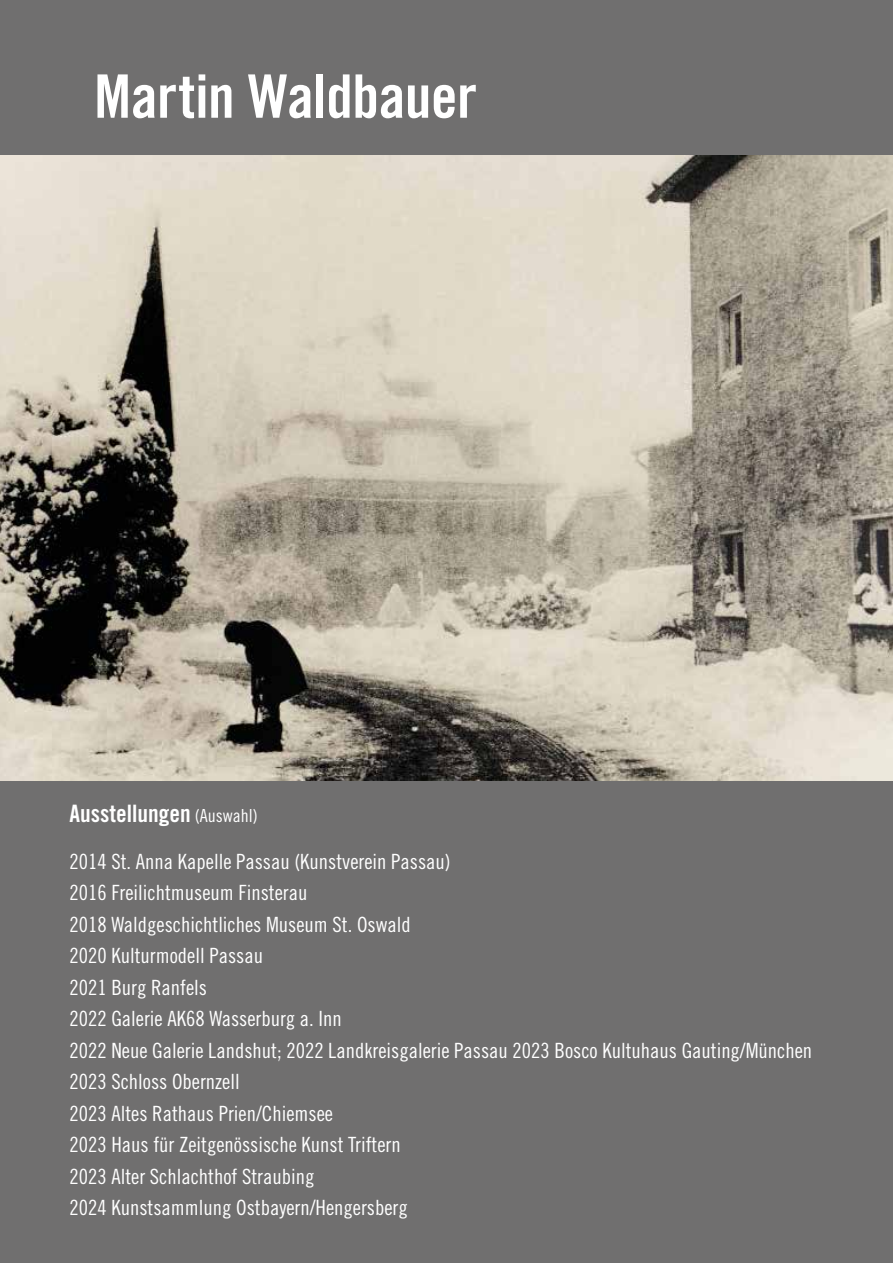
<style>
.page{position:relative;width:893px;height:1263px;background:#706f6f}
.page>*{position:absolute;margin:0;border:0;box-sizing:border-box;transform-origin:0 0}
.t1{font:60px "Trade Gothic LT Std Bd Cn 20";letter-spacing:-.01em;color:#fff}
.t2{font:24px "Trade Gothic LT Std Bd Cn 20";color:#fff}
.t3{font:21px/31.5px "Trade Gothic LT Std Cn 18";color:#fff}
.s1{font-family:"Trade Gothic LT Std Cn 18";font-size:18px}
</style>
<div class="page">
<img style="left:0;top:155px;width:893px;height:625px">
<h1 class="t1" style="left:94px;top:60px;width:384px">Martin Waldbauer</h1>
<p class="t2" style="left:69px;top:799px;width:190px">Ausstellungen <span class="s1">(Auswahl)</span></p>
<p class="t3" style="left:69px;top:845px;width:744px">2014 St. Anna Kapelle Passau (Kunstverein Passau)<br>2016 Freilichtmuseum Finsterau<br>2018 Waldgeschichtliches Museum St. Oswald<br>2020 Kulturmodell Passau<br>2021 Burg Ranfels<br>2022 Galerie AK68 Wasserburg a. Inn<br>2022 Neue Galerie Landshut; 2022 Landkreisgalerie Passau 2023 Bosco Kultuhaus Gauting/München 2023 Schloss Obernzell<br>2023 Altes Rathaus Prien/Chiemsee<br>2023 Haus für Zeitgenössische Kunst Triftern<br>2023 Alter Schlachthof Straubing<br>2024 Kunstsammlung Ostbayern/Hengersberg</p>
</div>
